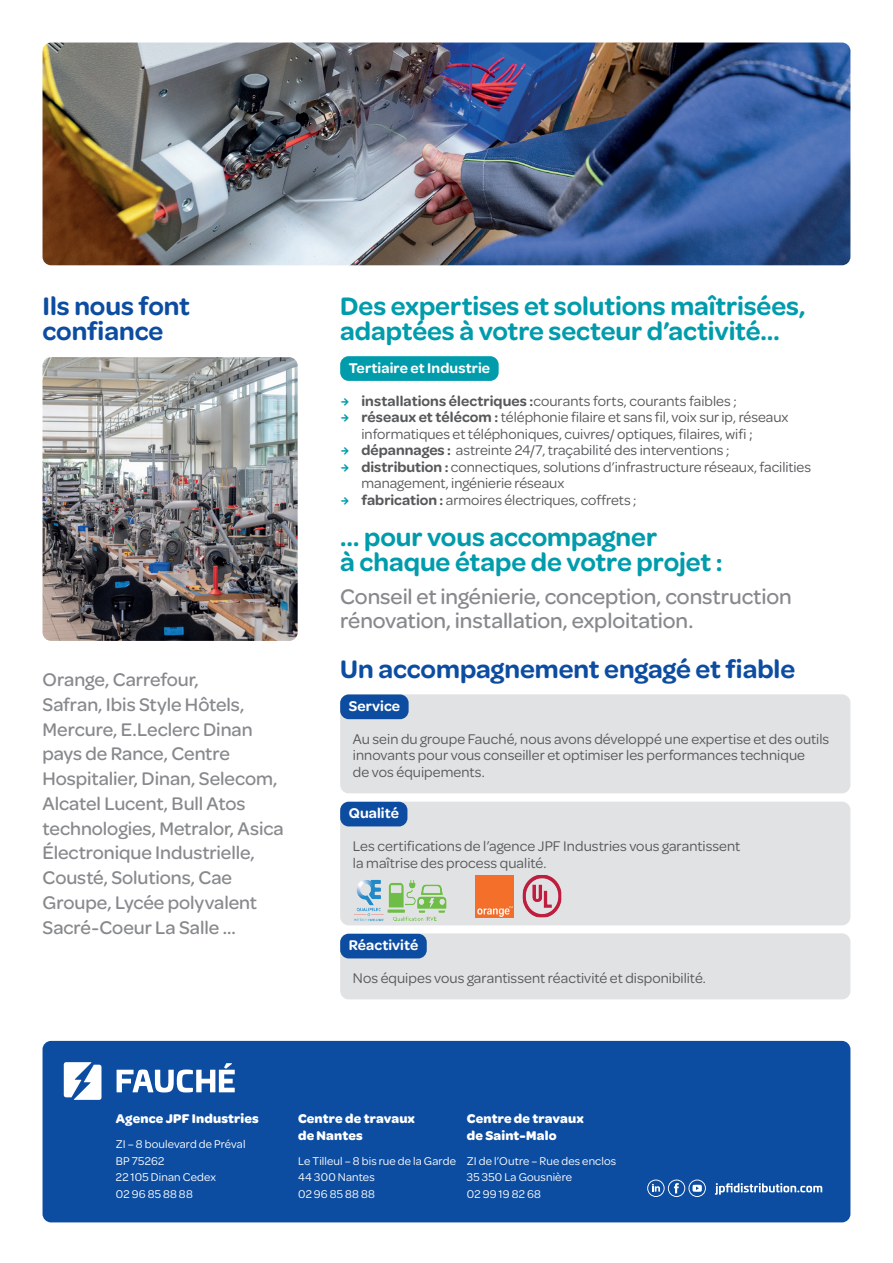
<style>
.page{position:relative;width:893px;height:1263px;background:#fff}
.page>*{position:absolute;margin:0;border:0;box-sizing:border-box;transform-origin:0 0}
.t1{font:600 27px/24.8px "Omnes";letter-spacing:-.005em;color:#009cac}
.t2{font:600 27px/24.8px "Omnes";color:#0d4da1}
.t3{font:500 22.5px/24.8px "Omnes";letter-spacing:-.005em;color:#87898c}
.t4{font:500 19.5px/24.8px "Omnes";letter-spacing:-.005em;color:#87898c}
.t5{font:15px/16.5px "Omnes";color:#57585a}
.t6{font:600 15px "Omnes";letter-spacing:.005em;color:#fff}
.t7{font:700 13.5px/16.5px "Omnes";letter-spacing:.015em;color:#fff}
.t8{font:12px/16.5px "Omnes";letter-spacing:.015em;color:#fff}
.s1{font-family:"Clone Rounded PE Eb";font-size:12px;color:#009cac}
.s2{font-weight:600}
.s3{font-family:"Titillium"}
</style>
<div class="page">
<div style="left:340px;top:933px;width:510px;height:66px;background:#e1e2e4;border-radius:9px"></div>
<div style="left:340px;top:802px;width:510px;height:123px;background:#e1e2e4;border-radius:9px"></div>
<div style="left:340px;top:694px;width:510px;height:99px;background:#e1e2e4;border-radius:9px"></div>
<div style="left:43px;top:1041px;width:807px;height:181px;background:#0d4da1;border-radius:9px"></div>
<svg style="left:64px;top:1062px;width:37px;height:38px"></svg>
<svg style="left:117px;top:1063px;width:118px;height:29px"></svg>
<div style="left:340px;top:356px;width:159px;height:25px;background:#009cac;border-radius:9px"></div>
<div style="left:340px;top:694px;width:69px;height:25px;background:#0d4da1;border-radius:9px"></div>
<div style="left:340px;top:802px;width:67px;height:24px;background:#0d4da1;border-radius:9px"></div>
<div style="left:340px;top:934px;width:87px;height:24px;background:#0d4da1;border-radius:9px"></div>
<img style="left:43px;top:43px;width:807px;height:222px">
<img style="left:43px;top:357px;width:255px;height:284px">
<img style="left:354px;top:879px;width:93px;height:43px">
<svg style="left:647px;top:1179px;width:59px;height:18px"></svg>
<svg style="left:715px;top:1183px;width:107px;height:12px"></svg>
<img style="left:476px;top:876px;width:37px;height:41px">
<img style="left:523px;top:875px;width:38px;height:42px">
<h1 class="t2" style="left:43px;top:292px;width:149px">Ils nous font confiance</h1>
<p class="t4" style="left:43px;top:666px;width:243px">Orange, Carrefour,<br>Safran, Ibis Style Hôtels,<br>Mercure, E.Leclerc Dinan pays de Rance, Centre<br>Hospitalier, Dinan, Selecom,<br>Alcatel Lucent, Bull Atos technologies, Metralor, Asica<br>Électronique Industrielle,<br>Cousté, Solutions, Cae<br>Groupe, Lycée polyvalent<br>Sacré-Coeur La Salle ...</p>
<h1 class="t1" style="left:340px;top:292px;width:467px">Des expertises et solutions maîtrisées, adaptées à votre secteur d’activité…</h1>
<p class="t6" style="left:349px;top:357px;width:143px">Tertiaire et Industrie</p>
<p class="t5" style="left:340px;top:391px;width:398px"><span class="s1">→</span> <span class="s2">installations électriques :</span>courants forts, courants faibles ;</p>
<p class="t5" style="left:361px;top:408px;width:428px;text-indent:-21px"><span class="s1">→</span> <span class="s2">réseaux et télécom :</span> téléphonie filaire et sans fil, voix sur ip, réseaux informatiques et téléphoniques, cuivres/ optiques, filaires, wifi <span class="s3">;</span></p>
<p class="t5" style="left:340px;top:441px;width:391px"><span class="s1">→</span> <span class="s2">dépannages :</span> astreinte 24/7, traçabilité des interventions ;</p>
<p class="t5" style="left:361px;top:457px;width:451px;text-indent:-21px"><span class="s1">→</span> <span class="s2">distribution :</span> connectiques, solutions d’infrastructure réseaux, facilities management, ingénierie réseaux</p>
<p class="t5" style="left:340px;top:490px;width:298px"><span class="s1">→</span> <span class="s2">fabrication :</span> armoires électriques, coffrets ;</p>
<h1 class="t1" style="left:340px;top:523px;width:384px">… pour vous accompagner<br>à chaque étape de votre projet :</h1>
<h2 class="t3" style="left:340px;top:582px;width:453px">Conseil et ingénierie, conception, construction rénovation, installation, exploitation.</h2>
<h1 class="t2" style="left:340px;top:655px;width:457px">Un accompagnement engagé et fiable</h1>
<p class="t6" style="left:349px;top:695px;width:53px">Service</p>
<p class="t5" style="left:353px;top:730px;width:478px">Au sein du groupe Fauché, nous avons développé une expertise et des outils innovants pour vous conseiller et optimiser les performances technique<br>de vos équipements.</p>
<p class="t6" style="left:349px;top:803px;width:52px">Qualité</p>
<p class="t5" style="left:353px;top:837px;width:389px">Les certifications de l’agence JPF Industries vous garantissent la maîtrise des process qualité.</p>
<p class="t6" style="left:349px;top:935px;width:71px">Réactivité</p>
<p class="t5" style="left:353px;top:969px;width:355px">Nos équipes vous garantissent réactivité et disponibilité.</p>
<p class="t7" style="left:116px;top:1110px;width:145px">Agence JPF Industries</p>
<p class="t8" style="left:116px;top:1135px;width:131px">ZI – 8 boulevard de Préval<br>BP 75262<br>22 105 Dinan Cedex<br>02 96 85 88 88</p>
<p class="t7" style="left:298px;top:1110px;width:118px">Centre de travaux de Nantes</p>
<p class="t8" style="left:298px;top:1152px;width:159px">Le Tilleul – 8 bis rue de la Garde<br>44 300 Nantes<br>02 96 85 88 88</p>
<p class="t7" style="left:467px;top:1110px;width:118px">Centre de travaux de Saint-Malo</p>
<p class="t8" style="left:467px;top:1152px;width:151px">ZI de l’Outre – Rue des enclos<br>35 350 La Gousnière<br>02 99 19 82 68</p>
</div>
